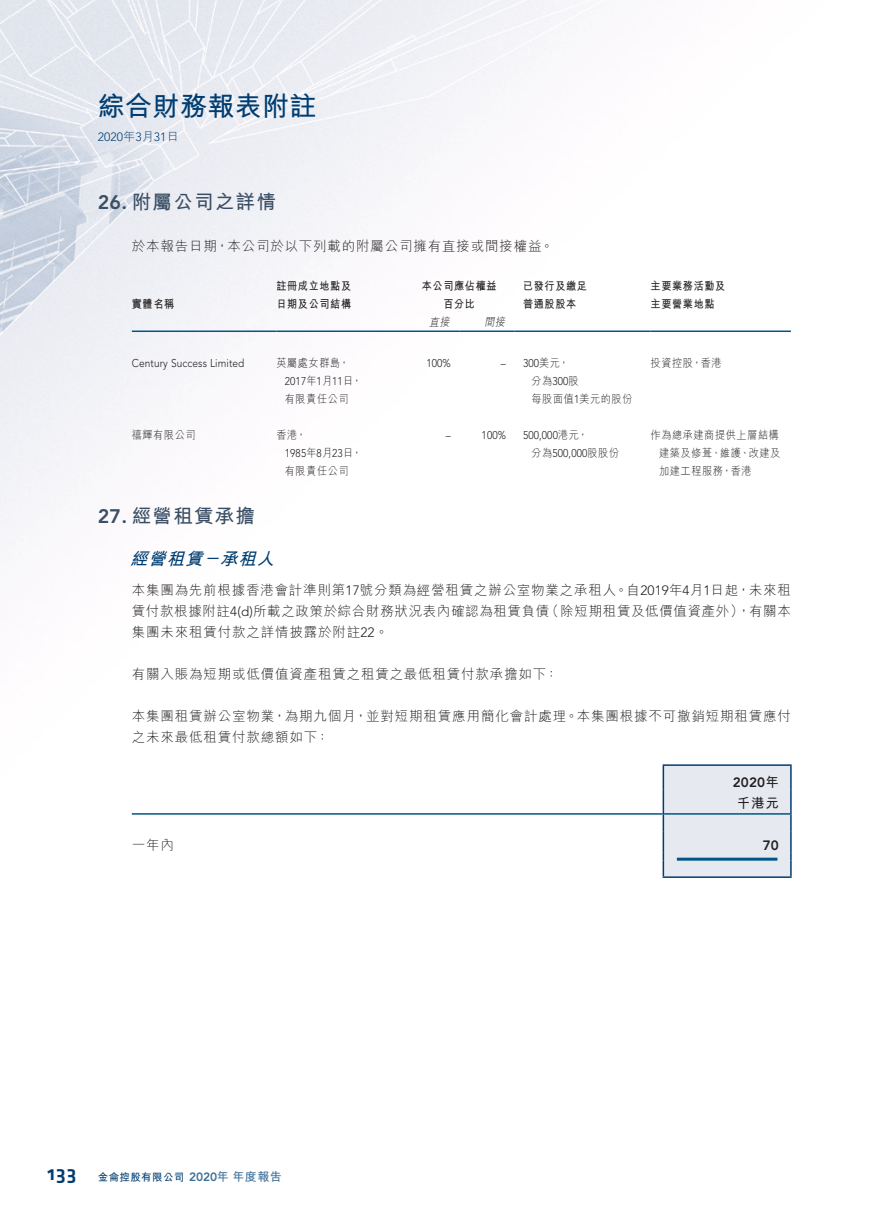
<style>
.page{position:relative;width:893px;height:1212px;background:#fff}
.page>*{position:absolute;margin:0;border:0;box-sizing:border-box;transform-origin:0 0}
.t1{font:700 27px "M Hei HK";letter-spacing:.015em;color:#003d71}
.t2{font:21px "Klavika Medium OSF";color:#003d71}
.Heading_1{font:700 19.5px "M Hei HK";letter-spacing:.065em;color:#3a4e65}
.Heading_2{font:italic 700 17.25px "M Hei HK";color:#003d71}
.Body_Text{font:300 13.5px/21px "M Hei HK";letter-spacing:.06em;color:#231f20}
.Body_Text-2{font:800 13.5px "Avenir LT Std";letter-spacing:.015em;color:#231f20}
.Body_Text-3{font:700 13.5px "M Hei HK";color:#231f20}
.t3{font:300 12px "Avenir LT Std";letter-spacing:.01em;color:#003d71}
.t4{font:700 12px "M Hei HK";letter-spacing:.035em;color:#3e719a}
.Body_Text-4{font:300 11.25px/18px "M Hei HK";letter-spacing:.06em;color:#231f20;scale:.9 1}
.Body_Text-5{font:300 11.25px "Avenir LT Std";letter-spacing:.01em;color:#231f20;scale:.9 1}
.Body_Text-6{font:700 11.25px "M Hei HK";letter-spacing:.065em;color:#231f20;scale:.9 1}
.Body_Text-7{font:italic 300 11.25px "M Hei HK";color:#231f20;scale:.9 1}
.t5{font:700 10.5px "M Hei HK";letter-spacing:.035em;color:#003d71}
.s1{font-family:"M Hei HK"}
.s2{font-family:"Avenir LT Std";font-weight:800}
.s3{font-family:"Avenir LT Std"}
.s4{font-family:"M Hei HK";font-weight:700}
</style>
<div class="page">
<img style="left:0;top:0;width:663px;height:878px">
<hr style="left:132px;top:330px;width:144px;height:2px;background:#005685">
<hr style="left:276px;top:330px;width:128px;height:2px;background:#005685">
<hr style="left:404px;top:330px;width:55px;height:2px;background:#005685">
<hr style="left:459px;top:330px;width:55px;height:2px;background:#005685">
<hr style="left:514px;top:330px;width:137px;height:2px;background:#005685">
<hr style="left:651px;top:330px;width:140px;height:2px;background:#005685">
<hr style="left:663px;top:764px;width:129px;height:2px;background:#003d71">
<hr style="left:663px;top:876px;width:129px;height:2px;background:#003d71">
<div style="left:663px;top:765px;width:129px;height:112px;background:#e6e9f0"></div>
<hr style="left:790px;top:831px;width:2px;height:21px;background:#003d71">
<hr style="left:132px;top:813px;width:531px;height:2px;background:#005685">
<hr style="left:664px;top:813px;width:126px;height:2px;background:#005685">
<hr style="left:677px;top:858px;width:100px;height:3px;background:#005685">
<h1 class="t1" style="left:98px;top:87px;width:220px">綜合財務報表附註</h1>
<p class="t3" style="left:98px;top:130px;width:82px">2020<span class="s1">年月</span>3 31<span class="s1">日</span></p>
<p class="Heading_1" style="left:98px;top:187px;width:180px"><span class="s2">26.</span> 附屬公司之詳情</p>
<p class="Body_Text" style="left:132px;top:235px;width:423px">於本報告日期，本公司於以下列載的附屬公司擁有直接或間接權益。</p>
<p class="Body_Text-6" style="left:132px;top:296px;width:49px">實體名稱</p>
<p class="Body_Text-5" style="left:132px;top:356px;width:127px">Century Success Limited</p>
<p class="Body_Text-4" style="left:132px;top:425px;width:72px">禧輝有限公司</p>
<p class="Body_Text-6" style="left:276px;top:278px;width:85px">註冊成立地點及</p>
<p class="Body_Text-6" style="left:276px;top:296px;width:85px">日期及公司結構</p>
<p class="Body_Text-4" style="left:276px;top:353px;width:82px">英屬處女群島，</p>
<p class="Body_Text-4" style="left:285px;top:371px;width:87px"><span class="s3">2017</span>年月<span class="s3">1 11</span>日，有限責任公司</p>
<p class="Body_Text-4" style="left:276px;top:425px;width:35px">香港，</p>
<p class="Body_Text-4" style="left:285px;top:443px;width:87px"><span class="s3">1985</span>年月<span class="s3">8 23</span>日，有限責任公司</p>
<p class="Body_Text-6" style="left:422px;top:278px;width:85px">本公司應佔權益</p>
<p class="Body_Text-6" style="left:443px;top:296px;width:37px">百分比</p>
<p class="Body_Text-7" style="left:429px;top:316px;width:27px">直接</p>
<p class="Body_Text-7" style="left:484px;top:316px;width:27px">間接</p>
<p class="Body_Text-5" style="left:426px;top:356px;width:29px">100%</p>
<p class="Body_Text-5" style="left:501px;top:356px;width:7px">–</p>
<p class="Body_Text-5" style="left:446px;top:428px;width:7px">–</p>
<p class="Body_Text-5" style="left:482px;top:428px;width:29px">100%</p>
<p class="Body_Text-6" style="left:523px;top:278px;width:73px">已發行及繳足</p>
<p class="Body_Text-6" style="left:523px;top:296px;width:61px">普通股股本</p>
<p class="Body_Text-5" style="left:523px;top:356px;width:53px">300<span class="s1">美元，</span></p>
<p class="Body_Text-4" style="left:531px;top:371px;width:114px">分為<span class="s3">300</span>股<br>每股面值<span class="s3">1</span>美元的股份</p>
<p class="Body_Text-5" style="left:523px;top:428px;width:74px">500,000<span class="s1">港元，</span></p>
<p class="Body_Text-5" style="left:531px;top:446px;width:99px"><span class="s1">分為</span>500,000<span class="s1">股股份</span></p>
<p class="Body_Text-6" style="left:651px;top:278px;width:85px">主要業務活動及</p>
<p class="Body_Text-6" style="left:651px;top:296px;width:73px">主要營業地點</p>
<p class="Body_Text-4" style="left:651px;top:353px;width:80px">投資控股，香港</p>
<p class="Body_Text-4" style="left:659px;top:425px;width:136px;text-indent:-9px">作為總承建商提供上層結構建築及修葺、維護、改建及加建工程服務，香港</p>
<p class="Heading_1" style="left:98px;top:502px;width:159px"><span class="s2">27.</span> 經營租賃承擔</p>
<p class="Heading_2" style="left:220px;top:546px;width:61px">承租人</p>
<p class="Heading_2" style="left:130px;top:546px;width:80px">經營租賃</p>
<p class="Body_Text" style="left:132px;top:579px;width:661px;text-align:right">本集團為先前根據香港會計準則第<span class="s3">17</span>號分類為經營租賃之辦公室物業之承租人。自<span class="s3">2019</span>年月<span class="s3">4 1</span>日起，未來租（除短期租賃及低價值資產外，）有關本</p>
<p class="Heading_2" style="left:203px;top:546px;width:25px">－</p>
<p class="Body_Text" style="left:132px;top:600px;width:419px">賃付款根據附註 <span class="s3">d(4 )</span>所載之政策於綜合財務狀況表內確認為租賃負債集團未來租賃付款之詳情披露於附註<span class="s3">22</span>。</p>
<p class="Body_Text" style="left:132px;top:663px;width:428px">有關入賬為短期或低價值資產租賃之租賃之最低租賃付款承擔如下：</p>
<p class="Body_Text" style="left:132px;top:705px;width:661px">本集團租賃辦公室物業，為期九個月，並對短期租賃應用簡化會計處理。本集團根據不可撤銷短期租賃應付之未來最低租賃付款總額如下：</p>
<p class="Body_Text-2" style="left:733px;top:775px;width:48px">2020<span class="s4">年</span></p>
<p class="Body_Text-3" style="left:737px;top:794px;width:44px">千港元</p>
<p class="Body_Text-2" style="left:763px;top:838px;width:18px">70</p>
<p class="Body_Text" style="left:132px;top:835px;width:44px">一年內</p>
<h2 class="t2" style="left:47px;top:1162px;width:31px">133</h2>
<p class="t4" style="left:189px;top:1167px;width:94px"><span class="s2">2020</span>年年度報告</p>
<p class="t5" style="left:98px;top:1169px;width:88px">金侖控股有限公司</p>
</div>
